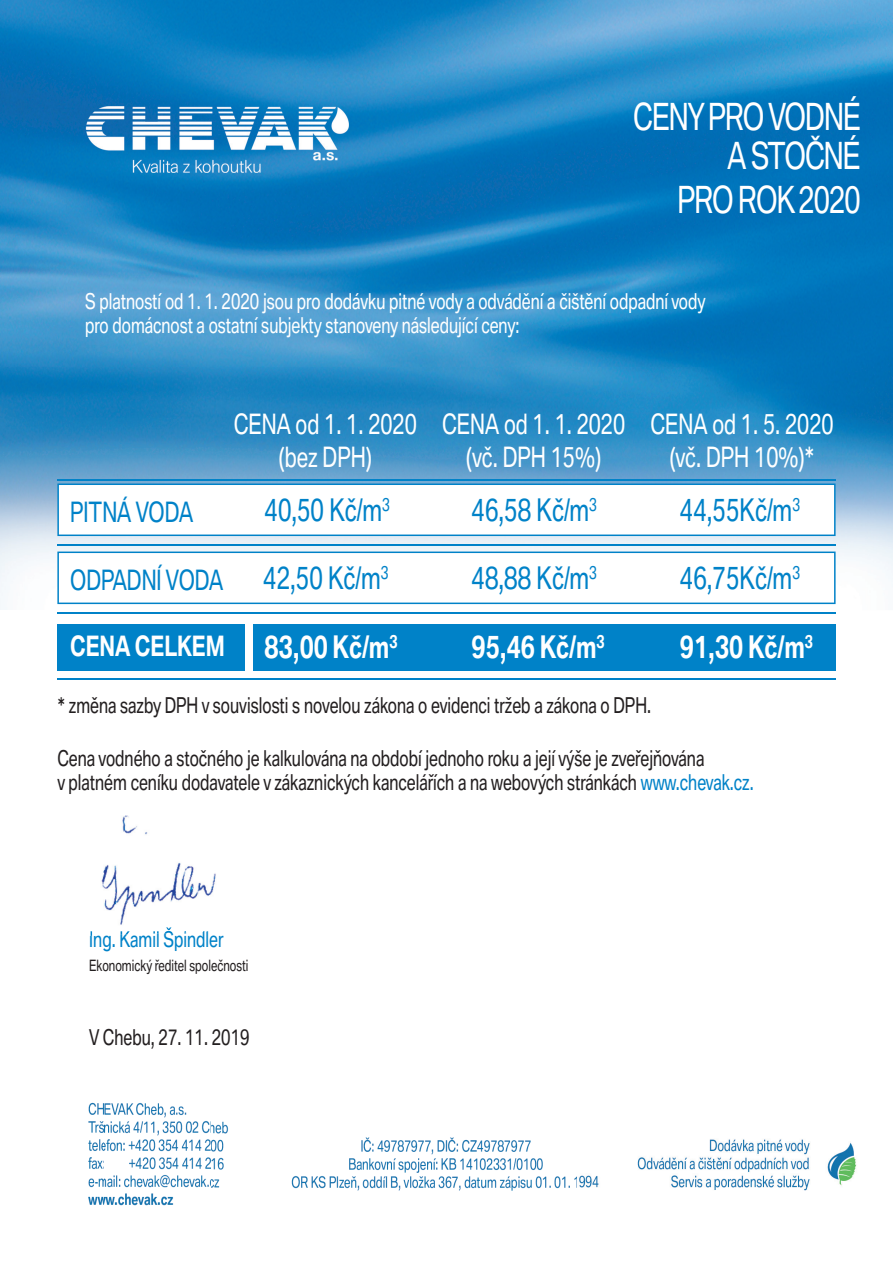
<style>
.page{position:relative;width:893px;height:1263px;background:#fff}
.page>*{position:absolute;margin:0;border:0;box-sizing:border-box;transform-origin:0 0}
.t1{font:36px/39px "BMW Type Regular 16 by 9";letter-spacing:-.025em;color:#fff;text-align:right}
.t2{font:30px "BMW Type Regular 16 by 9";color:#0082c8}
.t3{font:700 30px "BMW Type Light 16 by 9";color:#fff}
.t4{font:27px/33px "BMW Type Regular 16 by 9";color:#fff;text-align:center}
.t5{font:27px "BMW Type Regular 16 by 9";color:#0082c8}
.t6{font:700 27px "BMW Type Light 16 by 9";color:#fff}
.t7{font:21px/24px "BMW Type Regular 16 by 9";color:#231f20}
.t8{font:21px/24px "BMW Type Regular 16 by 9";color:#fff}
.t9{font:21px "BMW Type Regular 16 by 9";color:#0082c8}
.t10{font:15px "BMW Type Regular 16 by 9";color:#231f20}
.s1{color:#0082c8}
</style>
<div class="page">
<img style="left:0;top:0;width:893px;height:671px">
<img style="left:88px;top:1102px;width:16px;height:103px">
<img style="left:210px;top:1121px;width:647px;height:70px">
<img style="left:104px;top:1103px;width:106px;height:103px">
<div style="left:253px;top:624px;width:583px;height:47px;background:#0082c8"></div>
<div style="left:57px;top:624px;width:187px;height:47px;background:#0082c8"></div>
<svg style="left:57px;top:551px;width:779px;height:53px"></svg>
<svg style="left:57px;top:483px;width:779px;height:53px"></svg>
<img style="left:101px;top:815px;width:115px;height:110px">
<img style="left:90px;top:927px;width:119px;height:9px">
<hr style="left:57px;top:544px;width:779px;height:2px;background:#0082c8">
<hr style="left:57px;top:613px;width:779px;height:1px;background:#0082c8">
<hr style="left:57px;top:479px;width:779px;height:1px;background:#0082c8">
<hr style="left:57px;top:678px;width:779px;height:2px;background:#0082c8">
<h1 class="t1" style="left:633px;top:96px;width:229px">CENY PRO VODNÉ<br>A STOČNÉ</h1>
<h1 class="t1" style="left:677px;top:179px;width:185px">PRO ROK 2020</h1>
<p class="t8" style="left:85px;top:289px;width:622px">S platností od 1. 1. 2020 jsou pro dodávku pitné vody a odvádění a čištění odpadní vody pro domácnost a ostatní subjekty stanoveny následující ceny:</p>
<p class="t4" style="left:234px;top:406px;width:185px">CENA od 1. 1. 2020 (bez DPH)</p>
<p class="t5" style="left:70px;top:494px;width:124px">PITNÁ VODA</p>
<h2 class="t2" style="left:265px;top:490px;width:127px">40,50 Kč/m<sup>3</sup></h2>
<p class="t4" style="left:442px;top:406px;width:185px">CENA od 1. 1. 2020 (vč. DPH 15%)</p>
<p class="t4" style="left:650px;top:406px;width:185px">CENA od 1. 5. 2020 (vč. DPH 10%)*</p>
<h2 class="t2" style="left:472px;top:490px;width:127px">46,58 Kč/m<sup>3</sup></h2>
<h2 class="t2" style="left:680px;top:490px;width:122px">44,55Kč/m<sup>3</sup></h2>
<p class="t5" style="left:70px;top:562px;width:155px">ODPADNÍ VODA</p>
<h2 class="t2" style="left:263px;top:558px;width:127px">42,50 Kč/m<sup>3</sup></h2>
<h2 class="t2" style="left:472px;top:558px;width:127px">48,88 Kč/m<sup>3</sup></h2>
<h2 class="t2" style="left:680px;top:558px;width:122px">46,75Kč/m<sup>3</sup></h2>
<p class="t6" style="left:70px;top:628px;width:156px">CENA CELKEM</p>
<h2 class="t3" style="left:265px;top:627px;width:135px">83,00 Kč/m<sup>3</sup></h2>
<h2 class="t3" style="left:472px;top:627px;width:135px">95,46 Kč/m<sup>3</sup></h2>
<h2 class="t3" style="left:680px;top:627px;width:135px">91,30 Kč/m<sup>3</sup></h2>
<p class="t7" style="left:57px;top:693px;width:595px">* změna sazby DPH v souvislosti s novelou zákona o evidenci tržeb a zákona o DPH.</p>
<p class="t7" style="left:57px;top:745px;width:698px">Cena vodného a stočného je kalkulována na období jednoho roku a její výše je zveřejňována<br>v platném ceníku dodavatele v zákaznických kancelářích a na webových stránkách <span class="s1">www.chevak.cz.</span></p>
<p class="t9" style="left:89px;top:926px;width:136px">Ing. Kamil Špindler</p>
<p class="t10" style="left:89px;top:956px;width:161px">Ekonomický ředitel společnosti</p>
<p class="t7" style="left:89px;top:1024px;width:162px">V Chebu, 27. 11. 2019</p>
</div>
